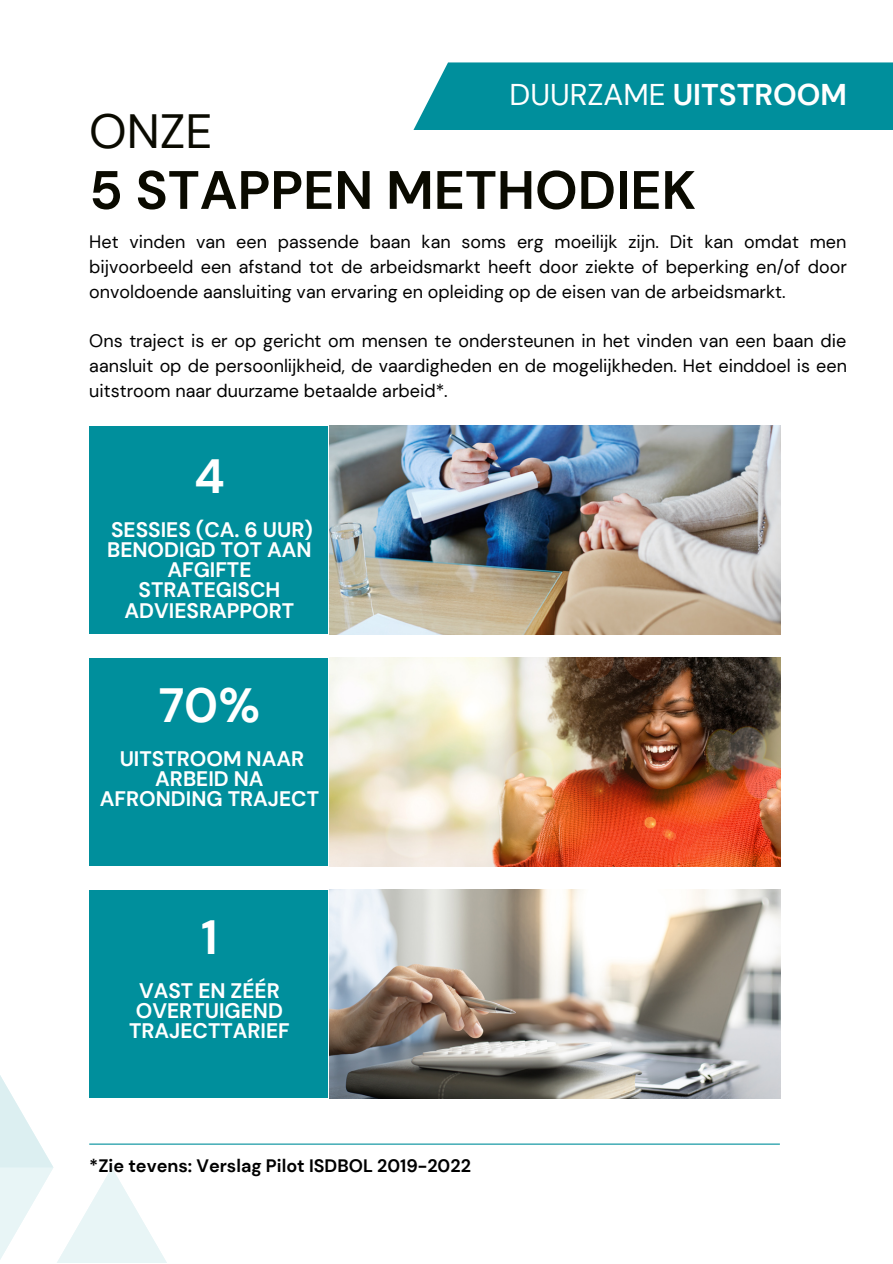
<style>
.page{position:relative;width:893px;height:1264px;background:#fff}
.page>*{position:absolute;margin:0;border:0;box-sizing:border-box;transform-origin:0 0}
.t1{font:700 54px "DM Sans";color:#0a0a00}
.t2{font:700 48px "DM Sans";color:#fff}
.t3{font:48px "DM Sans";color:#0a0a00}
.t4{font:700 30px "DM Sans";color:#fff}
.t5{font:700 21px/20.2px "DM Sans";color:#fff;text-align:center}
.t6{font:18px/24.8px "DM Sans";color:#000;text-align:justify}
.t7{font:700 18px "DM Sans";color:#000}
.s1{font-weight:400}
</style>
<div class="page">
<div style="left:89px;top:426px;width:239px;height:207px;background:#008f9c"></div>
<img style="left:329px;top:426px;width:451px;height:208px">
<svg style="left:0;top:865px;width:228px;height:397px"></svg>
<div style="left:89px;top:658px;width:239px;height:207px;background:#008f9c"></div>
<img style="left:329px;top:658px;width:451px;height:208px">
<div style="left:89px;top:890px;width:239px;height:207px;background:#008f9c"></div>
<img style="left:329px;top:890px;width:451px;height:207px">
<hr style="left:89px;top:1143px;width:690px;height:1px;background:#008f9c">
<div style="left:413px;top:62px;width:479px;height:68px;background:#008f9c"></div>
<h3 class="t4" style="left:509px;top:75px;width:339px"><span class="s1">DUURZAME</span> UITSTROOM</h3>
<h2 class="t3" style="left:89px;top:100px;width:125px">ONZE</h2>
<h1 class="t1" style="left:89px;top:155px;width:608px">5 STAPPEN METHODIEK</h1>
<p class="t6" style="left:89px;top:230px;width:759px">Het vinden van een passende baan kan soms erg moeilijk zijn. Dit kan omdat men bijvoorbeeld een afstand tot de arbeidsmarkt heeft door ziekte of beperking en/of door onvoldoende aansluiting van ervaring en opleiding op de eisen van de arbeidsmarkt.</p>
<p class="t6" style="left:89px;top:329px;width:759px">Ons traject is er op gericht om mensen te ondersteunen in het vinden van een baan die aansluit op de persoonlijkheid, de vaardigheden en de mogelijkheden. Het einddoel is een uitstroom naar duurzame betaalde arbeid*.</p>
<h2 class="t2" style="left:194px;top:445px;width:32px">4</h2>
<p class="t5" style="left:107px;top:519px;width:207px">SESSIES (CA. 6 UUR)<br>BENODIGD TOT AAN<br>AFGIFTE<br>STRATEGISCH<br>ADVIESRAPPORT</p>
<h2 class="t2" style="left:159px;top:674px;width:103px">70%</h2>
<p class="t5" style="left:100px;top:748px;width:221px">UITSTROOM NAAR<br>ARBEID NA<br>AFRONDING TRAJECT</p>
<h2 class="t2" style="left:201px;top:906px;width:18px">1</h2>
<p class="t5" style="left:129px;top:980px;width:162px">VAST EN ZÉÉR<br>OVERTUIGEND<br>TRAJECTTARIEF</p>
<p class="t7" style="left:89px;top:1154px;width:383px">*Zie tevens: Verslag Pilot ISDBOL 2019-2022</p>
</div>
